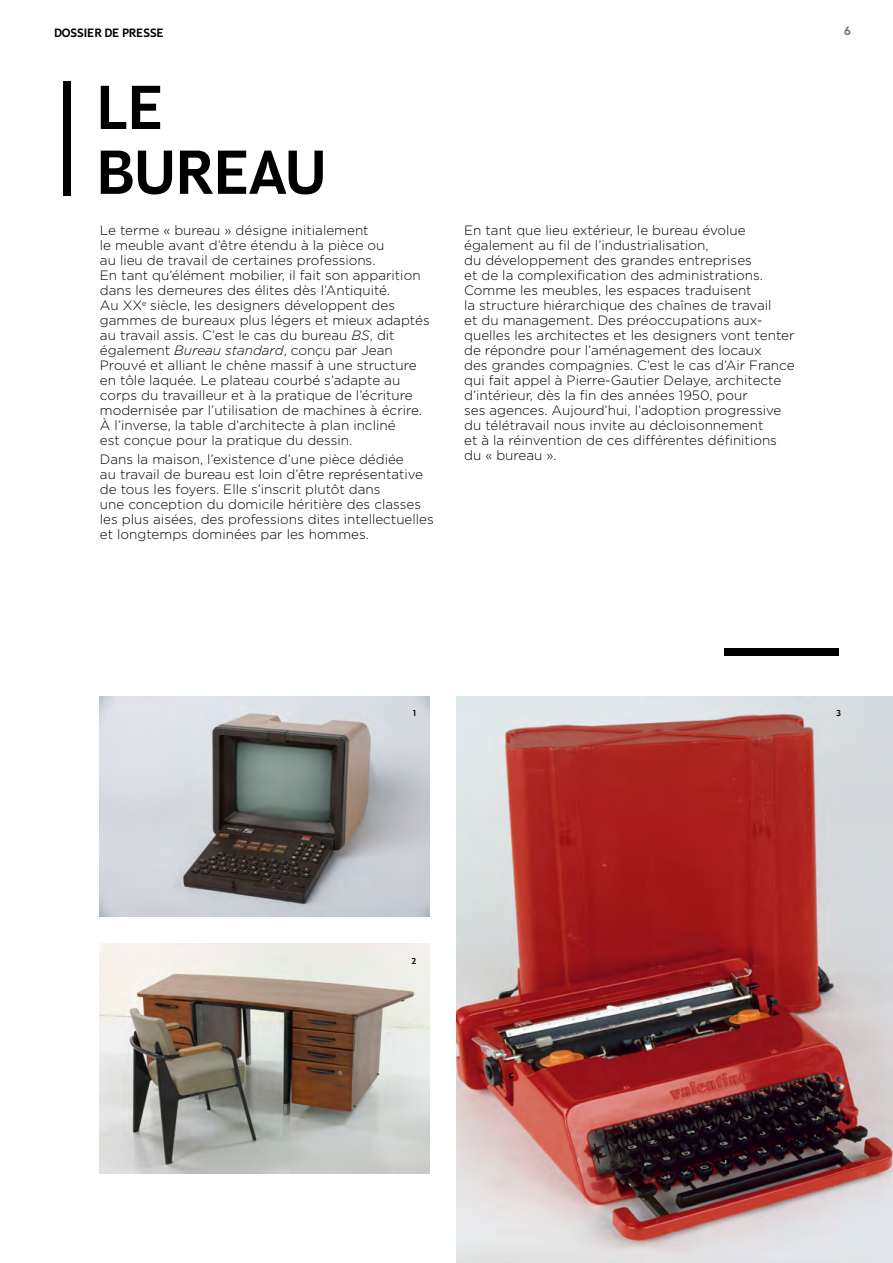
<style>
.page{position:relative;width:893px;height:1263px;background:#fff}
.page>*{position:absolute;margin:0;border:0;box-sizing:border-box;transform-origin:0 0}
.t1{font:54px "June Expt Variable Active";color:#000}
.t2{font:300 13.5px/15px "Gotham";color:#000}
.t3{font:10.5px "June Expt Variable Active";color:#000}
.t4{font:10.5px "June Expt Variable Active";color:#706f6f}
.t5{font:7.5px "June Expt Variable Active";color:#000}
.s1{font-style:italic}
</style>
<div class="page">
<img style="left:456px;top:696px;width:437px;height:567px">
<img style="left:99px;top:944px;width:330px;height:229px">
<img style="left:99px;top:696px;width:330px;height:220px">
<div style="left:64px;top:81px;width:7px;height:115px;background:#000"></div>
<div style="left:724px;top:648px;width:115px;height:8px;background:#000"></div>
<p class="t3" style="left:54px;top:26px;width:111px">DOSSIER DE PRESSE</p>
<p class="t1" style="left:96px;top:71px;width:70px">LE</p>
<p class="t1" style="left:96px;top:136px;width:232px">BUREAU</p>
<p class="t2" style="left:100px;top:222px;width:331px">Le terme « bureau » désigne initialement<br>le meuble avant d’être étendu à la pièce ou<br>au lieu de travail de certaines professions.<br>En tant qu’élément mobilier, il fait son apparition dans les demeures des élites dès l’Antiquité.<br>Au XX<sup>e</sup> siècle, les designers développent des gammes de bureaux plus légers et mieux adaptés au travail assis. C’est le cas du bureau <span class="s1">BS</span>, dit également <span class="s1">Bureau standard</span>, conçu par Jean Prouvé et alliant le chêne massif à une structure</p>
<p class="t2" style="left:100px;top:372px;width:324px">en tôle laquée. Le plateau courbé s’adapte au corps du travailleur et à la pratique de l’écriture modernisée par l’utilisation de machines à écrire.</p>
<p class="t2" style="left:100px;top:417px;width:297px">À l’inverse, la table d’architecte à plan incliné est conçue pour la pratique du dessin.</p>
<p class="t2" style="left:100px;top:452px;width:335px">Dans la maison, l’existence d’une pièce dédiée<br>au travail de bureau est loin d’être représentative de tous les foyers. Elle s’inscrit plutôt dans<br>une conception du domicile héritière des classes les plus aisées, des professions dites intellectuelles et longtemps dominées par les hommes.</p>
<p class="t2" style="left:464px;top:222px;width:289px">En tant que lieu extérieur, le bureau évolue également au fil de l’industrialisation,<br>du développement des grandes entreprises</p>
<p class="t2" style="left:464px;top:267px;width:300px">et de la complexification des administrations.<br>Comme les meubles, les espaces traduisent</p>
<p class="t2" style="left:464px;top:297px;width:309px">la structure hiérarchique des chaînes de travail</p>
<p class="t2" style="left:464px;top:312px;width:300px">et du management. Des préoccupations aux-</p>
<p class="t2" style="left:464px;top:327px;width:332px">quelles les architectes et les designers vont tenter</p>
<p class="t2" style="left:464px;top:342px;width:299px">de répondre pour l’aménagement des locaux</p>
<p class="t2" style="left:464px;top:357px;width:332px">des grandes compagnies. C’est le cas d’Air France qui fait appel à Pierre-Gautier Delaye, architecte d’intérieur, dès la fin des années 1950, pour</p>
<p class="t2" style="left:464px;top:402px;width:319px">ses agences. Aujourd’hui, l’adoption progressive</p>
<p class="t2" style="left:464px;top:417px;width:301px">du télétravail nous invite au décloisonnement</p>
<p class="t2" style="left:464px;top:432px;width:314px">et à la réinvention de ces différentes définitions</p>
<p class="t2" style="left:464px;top:447px;width:94px">du « bureau ».</p>
<p class="t4" style="left:844px;top:24px;width:8px">6</p>
<p class="t5" style="left:413px;top:708px;width:4px">1</p>
<p class="t5" style="left:837px;top:708px;width:6px">3</p>
<p class="t5" style="left:412px;top:956px;width:6px">2</p>
</div>
